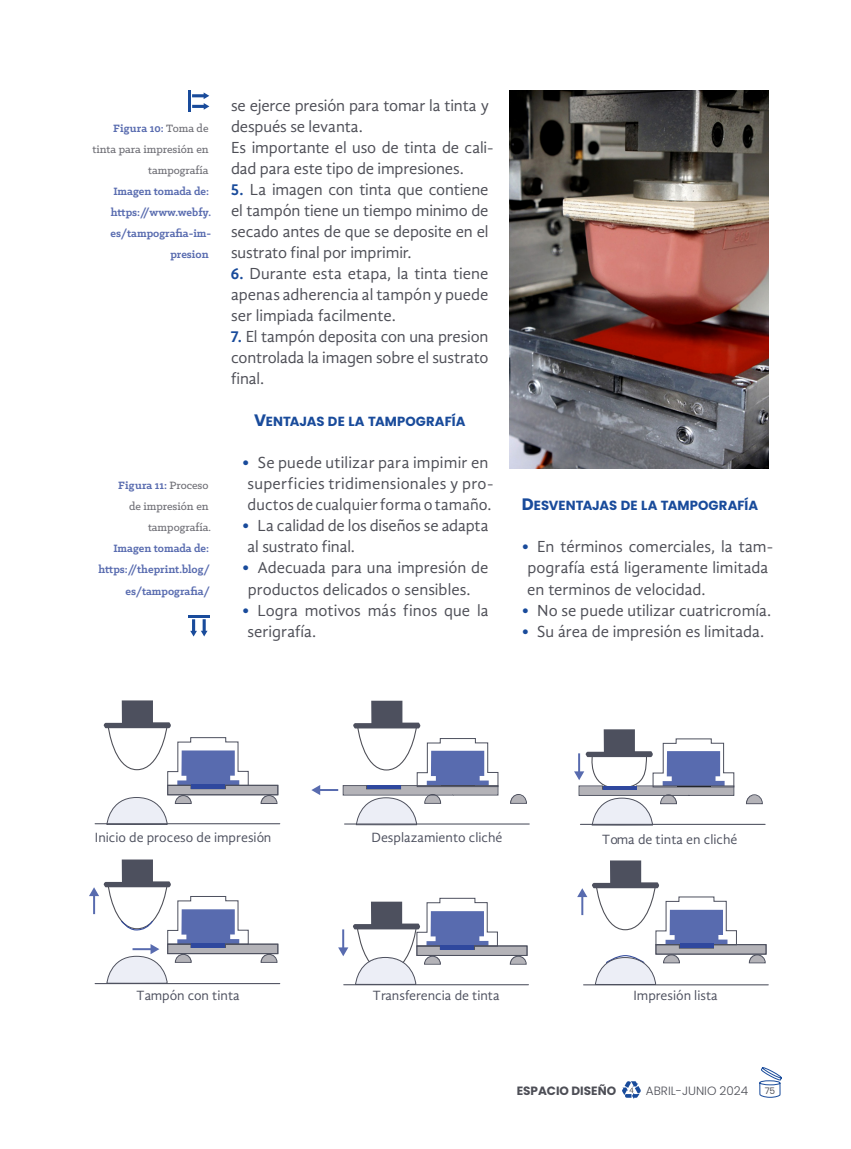
<style>
.page{position:relative;width:851px;height:1149px;background:#fff}
.page>*{position:absolute;margin:0;border:0;box-sizing:border-box;transform-origin:0 0}
.t1{font:16.5px/21px "Gandhi Sans";color:#4d4e56}
.t2{font:13.8px "Gandhi Sans";color:#4d505e}
.t3{font:13.2px "Poppins Bold SC800";color:#194b9b}
.t4{font:700 12px/21px "Klinic Slab";color:#586baf;text-align:right}
.t5{font:500 12px/21px "Klinic Slab";color:#6e6e75;text-align:right}
.t6{font:300 12px "Poppins";color:#4d4e56}
.t7{font:700 12px "Poppins";color:#4d4e56}
.t8{font:9px "Poppins";color:#4d4e56}
.s1{font-weight:700;color:#586baf}
.s2{font-weight:700;color:#194b9b}
.s3{font-size:16.5px}
</style>
<div class="page">
<svg style="left:759px;top:1067px;width:23px;height:30px"></svg>
<svg style="left:622px;top:1081px;width:18px;height:17px"></svg>
<svg style="left:192px;top:92px;width:17px;height:18px"></svg>
<hr style="left:188px;top:91px;width:3px;height:21px;background:#194b9b">
<svg style="left:190px;top:619px;width:17px;height:17px"></svg>
<hr style="left:188px;top:615px;width:21px;height:2px;background:#194b9b">
<img style="left:509px;top:90px;width:259px;height:378px">
<hr style="left:95px;top:823px;width:185px;height:1px;background:#4d505e">
<hr style="left:344px;top:823px;width:185px;height:1px;background:#4d505e">
<svg style="left:311px;top:700px;width:216px;height:125px"></svg>
<svg style="left:101px;top:700px;width:177px;height:124px"></svg>
<hr style="left:191px;top:784px;width:34px;height:4px;background:#2f489e">
<hr style="left:580px;top:823px;width:185px;height:1px;background:#4d505e">
<svg style="left:574px;top:729px;width:188px;height:96px"></svg>
<hr style="left:95px;top:982px;width:185px;height:1px;background:#4d505e">
<svg style="left:89px;top:859px;width:189px;height:124px"></svg>
<div style="left:191px;top:942px;width:34px;height:5px;background:#2f489e"></div>
<hr style="left:344px;top:983px;width:184px;height:1px;background:#4d505e">
<svg style="left:338px;top:897px;width:189px;height:87px"></svg>
<hr style="left:583px;top:983px;width:185px;height:2px;background:#4d505e">
<svg style="left:577px;top:860px;width:189px;height:124px"></svg>
<svg style="left:602px;top:785px;width:34px;height:4px"></svg>
<p class="t5" style="left:93px;top:117px;width:118px"><span class="s1">Figura 10:</span> Toma de tinta para impresión en tampografía</p>
<p class="t4" style="left:111px;top:180px;width:102px">Imagen tomada de: https://www.webfy. es/tampografia-im&shy;presion</p>
<p class="t5" style="left:118px;top:474px;width:94px"><span class="s1">Figura 11:</span> Proceso de impresión en tampografía.</p>
<p class="t4" style="left:98px;top:537px;width:113px">Imagen tomada de: https://theprint.blog/ es/tampografia/</p>
<p class="t1" style="left:231px;top:95px;width:263px">se ejerce presión para tomar la tinta y después se levanta.<br>Es importante el uso de tinta de cali&shy;dad para este tipo de impresiones.</p>
<p class="t1" style="left:230px;top:179px;width:259px;text-align:justify"><span class="s2">5.</span> La imagen con tinta que contiene el tampón tiene un tiempo minimo de secado antes de que se deposite en el sustrato final por imprimir.</p>
<p class="t1" style="left:230px;top:263px;width:259px;text-align:justify"><span class="s2">6.</span> Durante esta etapa, la tinta tiene apenas adherencia al tampón y puede ser limpiada facilmente.</p>
<p class="t1" style="left:230px;top:326px;width:260px;text-align:justify"><span class="s2">7.</span> El tampón deposita con una presion controlada la imagen sobre el sustrato final.</p>
<p class="t3" style="left:254px;top:414px;width:213px"><span class="s3">V</span>ENTAJAS DE LA TAMPOGRAFÍA</p>
<p class="t1" style="left:242px;top:452px;width:252px;text-align:center"><span class="s2">•</span> Se puede utilizar para impimir en superficies tridimensionales y pro&shy;ductos de cualquier forma o tamaño.</p>
<p class="t1" style="left:247px;top:515px;width:242px;text-indent:-5px"><span class="s2">•</span> La calidad de los diseños se adapta al sustrato final.</p>
<p class="t1" style="left:248px;top:557px;width:242px;text-indent:-5px"><span class="s2">•</span> Adecuada para una impresión de productos delicados o sensibles.</p>
<p class="t1" style="left:247px;top:599px;width:243px;text-indent:-5px"><span class="s2">•</span> Logra motivos más finos que la serigrafía.</p>
<p class="t3" style="left:521px;top:498px;width:238px"><span class="s3">D</span>ESVENTAJAS DE LA TAMPOGRAFÍA</p>
<p class="t1" style="left:527px;top:536px;width:247px;text-indent:-5px"><span class="s2">•</span> En términos comerciales, la tam&shy;pografía está ligeramente limitada en terminos de velocidad.</p>
<p class="t1" style="left:522px;top:599px;width:250px"><span class="s2">•</span> No se puede utilizar cuatricromía.</p>
<p class="t1" style="left:522px;top:620px;width:243px"><span class="s2">•</span> Su área de impresión es limitada.</p>
<p class="t2" style="left:95px;top:829px;width:178px">Inicio de proceso de impresión</p>
<p class="t2" style="left:371px;top:829px;width:132px">Desplazamiento cliché</p>
<p class="t2" style="left:601px;top:831px;width:137px">Toma de tinta en cliché</p>
<p class="t2" style="left:136px;top:987px;width:105px">Tampón con tinta</p>
<p class="t2" style="left:372px;top:987px;width:129px">Transferencia de tinta</p>
<p class="t2" style="left:633px;top:987px;width:86px">Impresión lista</p>
<p class="t7" style="left:516px;top:1083px;width:101px">ESPACIO DISEÑO</p>
<p class="t6" style="left:646px;top:1083px;width:104px">ABRIL-JUNIO 2024</p>
<p class="t8" style="left:764px;top:1085px;width:12px">75</p>
</div>
